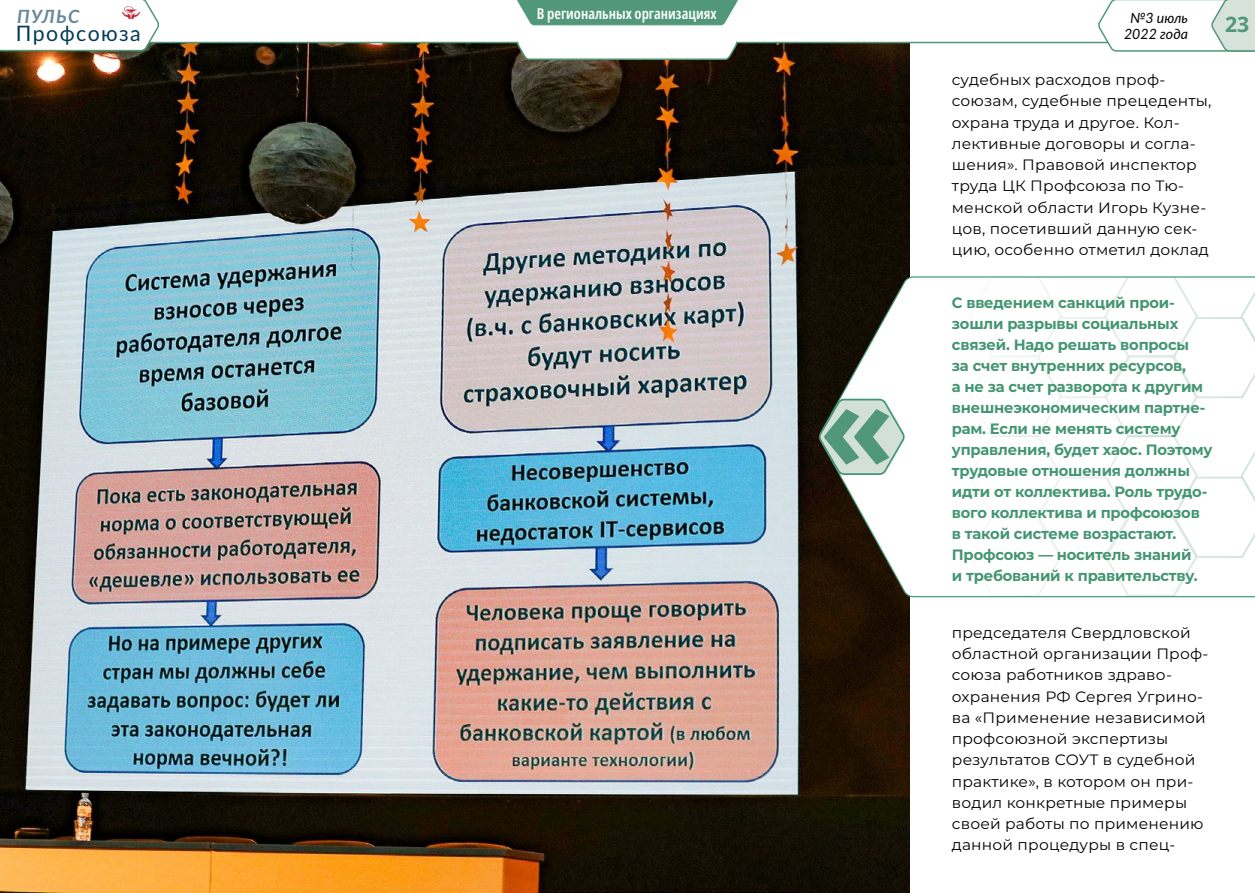
<style>
.page{position:relative;width:1255px;height:893px;background:#fff}
.page>*{position:absolute;margin:0;border:0;box-sizing:border-box;transform-origin:0 0}
.t1{font:21.3px "Lato";letter-spacing:.07em;color:#003b59}
.t2{font:700 21.3px "Noto Sans";color:#509879}
.t3{font:italic 700 18.3px "Lato";letter-spacing:.07em;color:#66899b}
.t4{font:15px/21.3px "Montserrat";letter-spacing:.01em;color:#000}
.t5{font:700 15px/21px "Montserrat";letter-spacing:-.01em;color:#439573}
.t6{font:600 extra-condensed 15px "Noto Sans";color:#fff}
.t7{font:italic 14.1px/15.3px "Lato";color:#000;text-align:center}
</style>
<div class="page">
<img style="left:0;top:61px;width:909px;height:832px">
<svg style="left:818px;top:276px;width:436px;height:322px"></svg>
<svg style="left:817px;top:398px;width:89px;height:78px;background:#93b0a1"></svg>
<svg style="left:0;top:41px;width:1096px;height:20px"></svg>
<svg style="left:1096px;top:0;width:158px;height:52px"></svg>
<svg style="left:517px;top:0;width:221px;height:26px;background:#60a185"></svg>
<svg style="left:0;top:0;width:161px;height:52px"></svg>
<p class="t3" style="left:17px;top:3px;width:64px">ПУЛЬС</p>
<h1 class="t1" style="left:16px;top:18px;width:126px">Профсоюза</h1>
<p class="t6" style="left:537px;top:3px;width:181px">В региональных организациях</p>
<p class="t7" style="left:1123px;top:10px;width:65px">№3 июль<br>2022 года</p>
<h1 class="t2" style="left:1225px;top:9px;width:26px">23</h1>
<p class="t4" style="left:951px;top:69px;width:261px">судебных расходов проф&shy;союзам, судебные прецеденты, охрана труда и другое. Кол&shy;лективные договоры и согла&shy;шения». Правовой инспектор труда ЦК Профсоюза по Тю&shy;менской области Игорь Кузне&shy;цов, посетивший данную сек&shy;цию, особенно отметил доклад</p>
<p class="t5" style="left:951px;top:291px;width:262px">С введением санкций прои&shy;зошли разрывы социальных связей. Надо решать вопросы<br>за счет внутренних ресурсов,<br>а не за счет разворота к другим внешнеэкономическим партне&shy;рам. Если не менять систему управления, будет хаос. Поэтому трудовые отношения должны идти от коллектива. Роль трудо&shy;вого коллектива и профсоюзов в такой системе возрастают.<br>Профсоюз — носитель знаний<br>и требований к правительству.</p>
<p class="t4" style="left:951px;top:621px;width:258px">председателя Свердловской областной организации Проф&shy;союза работников здраво&shy;охранения РФ Сергея Угрино&shy;ва «Применение независимой профсоюзной экспертизы результатов СОУТ в судебной практике», в котором он при&shy;водил конкретные примеры своей работы по применению данной процедуры в спец-</p>
</div>
